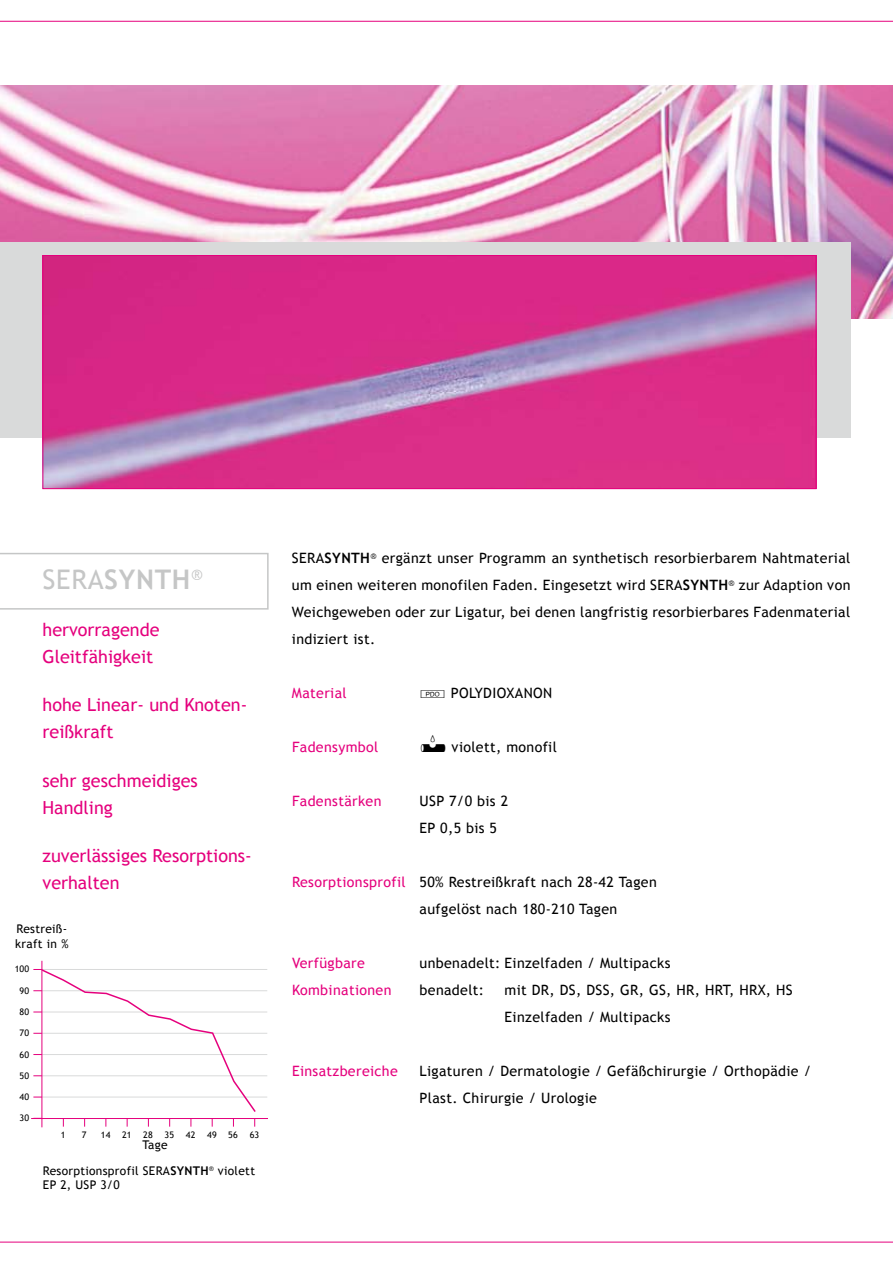
<style>
.page{position:relative;width:893px;height:1263px;background:#fff}
.page>*{position:absolute;margin:0;border:0;box-sizing:border-box;transform-origin:0 0}
.t1{font:700 27px "Trebuchet MS";color:#c5c6c6}
.t2{font:18px/27px "Trebuchet MS";color:#e5007d}
.t3{font:15.75px "Trebuchet MS";color:#c5c6c6}
.t4{font:14.25px/27px "Trebuchet MS";letter-spacing:.025em;color:#000}
.t5{font:14.25px "Trebuchet MS";letter-spacing:.025em;color:#e5007d}
.t6{font:700 14.25px "Trebuchet MS";color:#000}
.t7{font:12px/14.4px "Trebuchet MS";letter-spacing:.025em;color:#000}
.t8{font:700 12px "Trebuchet MS";color:#000}
.t9{font:9px "Trebuchet MS";letter-spacing:.025em;color:#000}
.s1{font-weight:400}
.s2{font-weight:700}
.s3{color:#e5007d}
</style>
<div class="page">
<hr style="left:0;top:21px;width:893px;height:1px;background:#e5007d">
<hr style="left:0;top:1242px;width:893px;height:1px;background:#e5007d">
<img style="left:0;top:85px;width:893px;height:234px">
<svg style="left:0;top:553px;width:269px;height:57px"></svg>
<div style="left:0;top:242px;width:850px;height:196px;background:#d9dada"></div>
<img style="left:45px;top:257px;width:769px;height:230px">
<div style="left:43px;top:255px;width:773px;height:234px;border:1px solid #e5007d"></div>
<hr style="left:42px;top:969px;width:225px;height:1px;background:#d9dada">
<hr style="left:42px;top:990px;width:225px;height:1px;background:#d9dada">
<hr style="left:42px;top:1012px;width:225px;height:1px;background:#d9dada">
<hr style="left:42px;top:1033px;width:225px;height:1px;background:#d9dada">
<hr style="left:42px;top:1054px;width:225px;height:1px;background:#d9dada">
<hr style="left:42px;top:1075px;width:225px;height:1px;background:#d9dada">
<hr style="left:42px;top:1097px;width:225px;height:1px;background:#d9dada">
<hr style="left:31px;top:1118px;width:237px;height:1px;background:#e5007d">
<hr style="left:42px;top:961px;width:1px;height:166px;background:#e5007d">
<svg style="left:33px;top:968px;width:224px;height:158px"></svg>
<h1 class="t1" style="left:43px;top:563px;width:80px"><span class="s1">Sera</span>SYNTH</h1>
<p class="t3" style="left:191px;top:566px;width:13px">®</p>
<p class="t2" style="left:43px;top:616px;width:119px">hervorragende<br>Gleitfähigkeit</p>
<p class="t2" style="left:43px;top:691px;width:206px">hohe Linear- und Knoten&shy;reißkraft</p>
<p class="t2" style="left:43px;top:767px;width:157px">sehr geschmeidiges<br>Handling</p>
<p class="t2" style="left:43px;top:843px;width:211px">zuverlässiges Resorptions&shy;verhalten</p>
<p class="t7" style="left:15px;top:922px;width:55px">Restreiß&shy;kraft in %</p>
<p class="t9" style="left:15px;top:964px;width:16px">100</p>
<p class="t9" style="left:20px;top:985px;width:11px">90</p>
<p class="t9" style="left:20px;top:1006px;width:11px">80</p>
<p class="t9" style="left:20px;top:1028px;width:11px">70</p>
<p class="t9" style="left:20px;top:1049px;width:11px">60</p>
<p class="t9" style="left:20px;top:1070px;width:11px">50</p>
<p class="t9" style="left:20px;top:1091px;width:11px">40</p>
<p class="t9" style="left:20px;top:1113px;width:11px">30</p>
<p class="t9" style="left:61px;top:1129px;width:6px">1</p>
<p class="t9" style="left:82px;top:1129px;width:6px">7</p>
<p class="t9" style="left:101px;top:1129px;width:11px">14</p>
<p class="t9" style="left:122px;top:1129px;width:11px">21</p>
<p class="t9" style="left:143px;top:1129px;width:11px">28</p>
<p class="t9" style="left:165px;top:1129px;width:11px">35</p>
<p class="t9" style="left:186px;top:1129px;width:11px">42</p>
<p class="t9" style="left:207px;top:1129px;width:11px">49</p>
<p class="t9" style="left:228px;top:1129px;width:11px">56</p>
<p class="t9" style="left:250px;top:1129px;width:11px">63</p>
<p class="t7" style="left:43px;top:1163px;width:108px">Resorptionsprofil SERA</p>
<p class="t8" style="left:170px;top:1163px;width:9px">SYNTH</p>
<p class="t7" style="left:209px;top:1163px;width:48px"><sup>®</sup> violett</p>
<p class="t7" style="left:43px;top:1178px;width:78px">EP 2, USP 3/0</p>
<p class="t7" style="left:142px;top:1138px;width:27px">Tage</p>
<p class="t4" style="left:292px;top:545px;width:560px;text-indent:78px"><sup>®</sup> ergänzt unser Programm an synthetisch resorbierbarem Nahtmaterial um einen weiteren monofilen Faden. Eingesetzt wird Sera<span class="s2">SYNTH</span></p>
<p class="t6" style="left:292px;top:549px;width:43px"><span class="s1">Sera</span>SYNTH</p>
<p class="t4" style="left:292px;top:572px;width:560px;text-align:justify;text-indent:437px"><sup>®</sup> zur Adaption von Weichgeweben oder zur Ligatur, bei denen langfristig resorbierbares Fadenmaterial indiziert ist.</p>
<p class="t5" style="left:292px;top:685px;width:56px">Material</p>
<p class="t4" style="left:451px;top:680px;width:103px">POLYDIOXANON</p>
<p class="t5" style="left:292px;top:739px;width:88px">Fadensymbol</p>
<p class="t4" style="left:452px;top:734px;width:107px">violett, monofil</p>
<p class="t5" style="left:292px;top:793px;width:91px">Fadenstärken</p>
<p class="t4" style="left:420px;top:788px;width:90px">USP 7/0 bis 2<br>EP 0,5 bis 5</p>
<p class="t4" style="left:420px;top:869px;width:239px;text-indent:-128px"><span class="s3">Resorptionsprofil</span> 50% Restreißkraft nach 28-42 Tagen aufgelöst nach 180-210 Tagen</p>
<p class="t5" style="left:292px;top:955px;width:74px">Verfügbare</p>
<p class="t4" style="left:420px;top:950px;width:252px">unbenadelt: Einzelfaden / Multipacks</p>
<p class="t5" style="left:292px;top:982px;width:101px">Kombinationen</p>
<p class="t4" style="left:420px;top:977px;width:66px">benadelt:</p>
<p class="t4" style="left:505px;top:977px;width:288px">mit DR, DS, DSS, GR, GS, HR, HRT, HRX, HS<br>Einzelfaden / Multipacks</p>
<p class="t5" style="left:292px;top:1063px;width:107px">Einsatzbereiche</p>
<p class="t4" style="left:420px;top:1058px;width:393px">Ligaturen / Dermatologie / Gefäßchirurgie / Orthopädie /<br>Plast. Chirurgie / Urologie</p>
</div>
